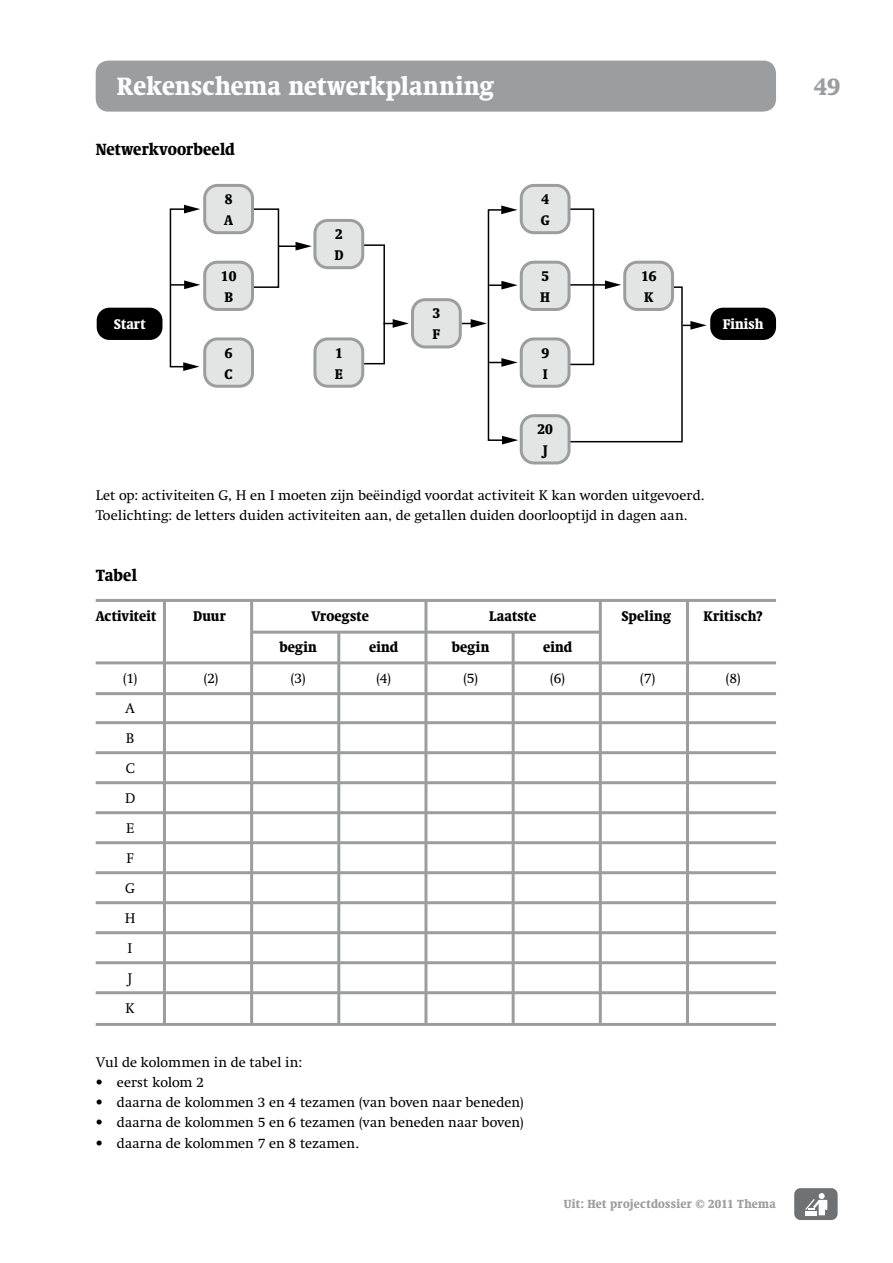
<style>
.page{position:relative;width:893px;height:1263px;background:#fff}
.page>*{position:absolute;margin:0;border:0;box-sizing:border-box;transform-origin:0 0}
.t1{font:900 condensed 25.5px "Swift LT Pro";letter-spacing:.005em;color:#fff}
.t2{font:900 condensed 24px "Swift LT Pro";color:#9c9d9f}
.t3{font:900 condensed 16.5px "Swift LT Pro";letter-spacing:-.005em;color:#000}
.t4{font:14.25px/30px "Swift LT Pro";letter-spacing:.005em;color:#000}
.t5{font:900 condensed 14.25px/21px "Swift LT Pro";letter-spacing:.005em;color:#000}
.t6{font:900 condensed 14.25px "Swift LT Pro";color:#fff}
.t7{font:900 condensed 12px "Swift LT Pro";letter-spacing:.015em;color:#9c9d9f}
</style>
<div class="page">
<div style="left:794px;top:1188px;width:44px;height:32px;background:#707173;border-radius:6px"></div>
<svg style="left:805px;top:1193px;width:22px;height:22px"></svg>
<div style="left:96px;top:61px;width:680px;height:51px;background:#9c9d9f;border-radius:13px"></div>
<hr style="left:96px;top:599px;width:680px;height:3px;background:#9c9d9f">
<hr style="left:253px;top:631px;width:348px;height:3px;background:#9c9d9f">
<hr style="left:96px;top:661px;width:680px;height:3px;background:#9c9d9f">
<hr style="left:96px;top:692px;width:680px;height:3px;background:#9c9d9f">
<hr style="left:96px;top:721px;width:680px;height:3px;background:#9c9d9f">
<hr style="left:96px;top:751px;width:680px;height:3px;background:#9c9d9f">
<hr style="left:96px;top:781px;width:680px;height:3px;background:#9c9d9f">
<hr style="left:96px;top:811px;width:680px;height:3px;background:#9c9d9f">
<hr style="left:96px;top:841px;width:680px;height:3px;background:#9c9d9f">
<hr style="left:96px;top:871px;width:680px;height:3px;background:#9c9d9f">
<hr style="left:96px;top:901px;width:680px;height:3px;background:#9c9d9f">
<hr style="left:96px;top:931px;width:680px;height:3px;background:#9c9d9f">
<hr style="left:96px;top:961px;width:680px;height:3px;background:#9c9d9f">
<hr style="left:96px;top:991px;width:680px;height:3px;background:#9c9d9f">
<hr style="left:96px;top:1023px;width:680px;height:3px;background:#9c9d9f">
<hr style="left:163px;top:601px;width:3px;height:423px;background:#9c9d9f">
<svg style="left:683px;top:321px;width:24px;height:9px"></svg>
<svg style="left:247px;top:208px;width:436px;height:235px"></svg>
<div style="left:205px;top:185px;width:47px;height:48px;background:#e3e4e4;border-radius:13px"></div>
<div style="left:203px;top:184px;width:51px;height:50px;border:3px solid #9c9d9f;border-radius:13px"></div>
<div style="left:205px;top:262px;width:47px;height:47px;background:#e3e4e4;border-radius:13px"></div>
<div style="left:203px;top:261px;width:51px;height:50px;border:3px solid #9c9d9f;border-radius:13px"></div>
<div style="left:412px;top:300px;width:48px;height:47px;background:#e3e4e4;border-radius:13px"></div>
<div style="left:411px;top:298px;width:51px;height:50px;border:3px solid #9c9d9f;border-radius:13px"></div>
<div style="left:205px;top:339px;width:47px;height:47px;background:#e3e4e4;border-radius:13px"></div>
<div style="left:203px;top:337px;width:51px;height:51px;border:3px solid #9c9d9f;border-radius:13px"></div>
<div style="left:315px;top:339px;width:48px;height:47px;background:#e3e4e4;border-radius:13px"></div>
<div style="left:313px;top:337px;width:51px;height:51px;border:3px solid #9c9d9f;border-radius:13px"></div>
<div style="left:315px;top:220px;width:48px;height:48px;background:#e3e4e4;border-radius:13px"></div>
<div style="left:313px;top:219px;width:51px;height:50px;border:3px solid #9c9d9f;border-radius:13px"></div>
<div style="left:521px;top:185px;width:48px;height:48px;background:#e3e4e4;border-radius:13px"></div>
<div style="left:520px;top:184px;width:50px;height:50px;border:3px solid #9c9d9f;border-radius:13px"></div>
<div style="left:521px;top:262px;width:48px;height:47px;background:#e3e4e4;border-radius:13px"></div>
<div style="left:520px;top:261px;width:50px;height:50px;border:3px solid #9c9d9f;border-radius:13px"></div>
<div style="left:625px;top:262px;width:47px;height:47px;background:#e3e4e4;border-radius:13px"></div>
<div style="left:623px;top:261px;width:51px;height:50px;border:3px solid #9c9d9f;border-radius:13px"></div>
<div style="left:521px;top:339px;width:48px;height:47px;background:#e3e4e4;border-radius:13px"></div>
<div style="left:520px;top:337px;width:50px;height:51px;border:3px solid #9c9d9f;border-radius:13px"></div>
<div style="left:521px;top:416px;width:48px;height:47px;background:#e3e4e4;border-radius:13px"></div>
<div style="left:520px;top:414px;width:50px;height:50px;border:3px solid #9c9d9f;border-radius:13px"></div>
<div style="left:97px;top:308px;width:65px;height:32px;background:#000;border-radius:13px"></div>
<div style="left:710px;top:308px;width:66px;height:32px;background:#000;border-radius:13px"></div>
<svg style="left:461px;top:205px;width:57px;height:239px"></svg>
<svg style="left:169px;top:205px;width:31px;height:166px"></svg>
<svg style="left:279px;top:242px;width:33px;height:9px"></svg>
<svg style="left:383px;top:319px;width:26px;height:9px"></svg>
<hr style="left:250px;top:601px;width:3px;height:423px;background:#9c9d9f">
<hr style="left:337px;top:633px;width:3px;height:391px;background:#9c9d9f">
<hr style="left:424px;top:601px;width:3px;height:423px;background:#9c9d9f">
<hr style="left:512px;top:632px;width:3px;height:392px;background:#9c9d9f">
<hr style="left:599px;top:601px;width:3px;height:423px;background:#9c9d9f">
<hr style="left:686px;top:601px;width:3px;height:423px;background:#9c9d9f">
<h1 class="t1" style="left:117px;top:70px;width:379px">Rekenschema netwerkplanning</h1>
<p class="t3" style="left:96px;top:140px;width:141px">Netwerkvoorbeeld</p>
<p class="t5" style="left:224px;top:189px;width:11px">8<br>A</p>
<p class="t5" style="left:221px;top:266px;width:17px">10<br>B</p>
<p class="t5" style="left:334px;top:224px;width:11px">2<br>D</p>
<p class="t5" style="left:541px;top:189px;width:10px">4<br>G</p>
<p class="t5" style="left:540px;top:266px;width:11px">5<br>H</p>
<p class="t5" style="left:641px;top:266px;width:17px">16<br>K</p>
<p class="t5" style="left:433px;top:303px;width:9px">3<br>F</p>
<p class="t6" style="left:114px;top:316px;width:34px">Start</p>
<p class="t6" style="left:723px;top:316px;width:42px">Finish</p>
<p class="t5" style="left:225px;top:342px;width:10px">6<br>C</p>
<p class="t5" style="left:335px;top:342px;width:10px">1<br>E</p>
<p class="t5" style="left:541px;top:342px;width:9px">9<br>I</p>
<p class="t5" style="left:537px;top:419px;width:17px;text-align:center">20<br>J</p>
<p class="t4" style="left:96px;top:485px;width:610px;line-height:20.2px">Let op: activiteiten G, H en I moeten zijn beëindigd voordat activiteit K kan worden uitgevoerd.<br>Toelichting: de letters duiden activiteiten aan, de getallen duiden doorlooptijd in dagen aan.</p>
<p class="t3" style="left:96px;top:565px;width:43px">Tabel</p>
<p class="t5" style="left:96px;top:606px;width:62px">Activiteit</p>
<p class="t5" style="left:193px;top:606px;width:35px">Duur</p>
<p class="t5" style="left:311px;top:606px;width:59px">Vroegste</p>
<p class="t5" style="left:489px;top:606px;width:49px">Laatste</p>
<p class="t5" style="left:621px;top:606px;width:51px">Speling</p>
<p class="t5" style="left:703px;top:606px;width:61px">Kritisch?</p>
<p class="t5" style="left:279px;top:636px;width:39px">begin</p>
<p class="t5" style="left:369px;top:636px;width:31px">eind</p>
<p class="t5" style="left:452px;top:636px;width:39px">begin</p>
<p class="t5" style="left:543px;top:636px;width:31px">eind</p>
<p class="t4" style="left:123px;top:663px;width:16px">(1)</p>
<p class="t4" style="left:204px;top:663px;width:16px">(2)</p>
<p class="t4" style="left:291px;top:663px;width:16px">(3)</p>
<p class="t4" style="left:376px;top:663px;width:16px">(4)</p>
<p class="t4" style="left:463px;top:663px;width:16px">(5)</p>
<p class="t4" style="left:550px;top:663px;width:16px">(6)</p>
<p class="t4" style="left:640px;top:663px;width:16px">(7)</p>
<p class="t4" style="left:726px;top:663px;width:16px">(8)</p>
<p class="t4" style="left:125px;top:693px;width:12px">A<br>B<br>C<br>D<br>E<br>F<br>G<br>H<br>I<br>J<br>K</p>
<p class="t4" style="left:96px;top:1047px;width:208px">Vul de kolommen in de tabel in:</p>
<p class="t4" style="left:96px;top:1067px;width:110px">• eerst kolom 2</p>
<p class="t4" style="left:96px;top:1087px;width:430px">• daarna de kolommen 3 en 4 tezamen (van boven naar beneden)</p>
<p class="t4" style="left:96px;top:1107px;width:430px">• daarna de kolommen 5 en 6 tezamen (van beneden naar boven)</p>
<p class="t4" style="left:96px;top:1128px;width:265px">• daarna de kolommen 7 en 8 tezamen.</p>
<p class="t7" style="left:564px;top:1197px;width:214px">Uit: Het projectdossier © 2011 Thema</p>
<h2 class="t2" style="left:814px;top:72px;width:27px">49</h2>
</div>
